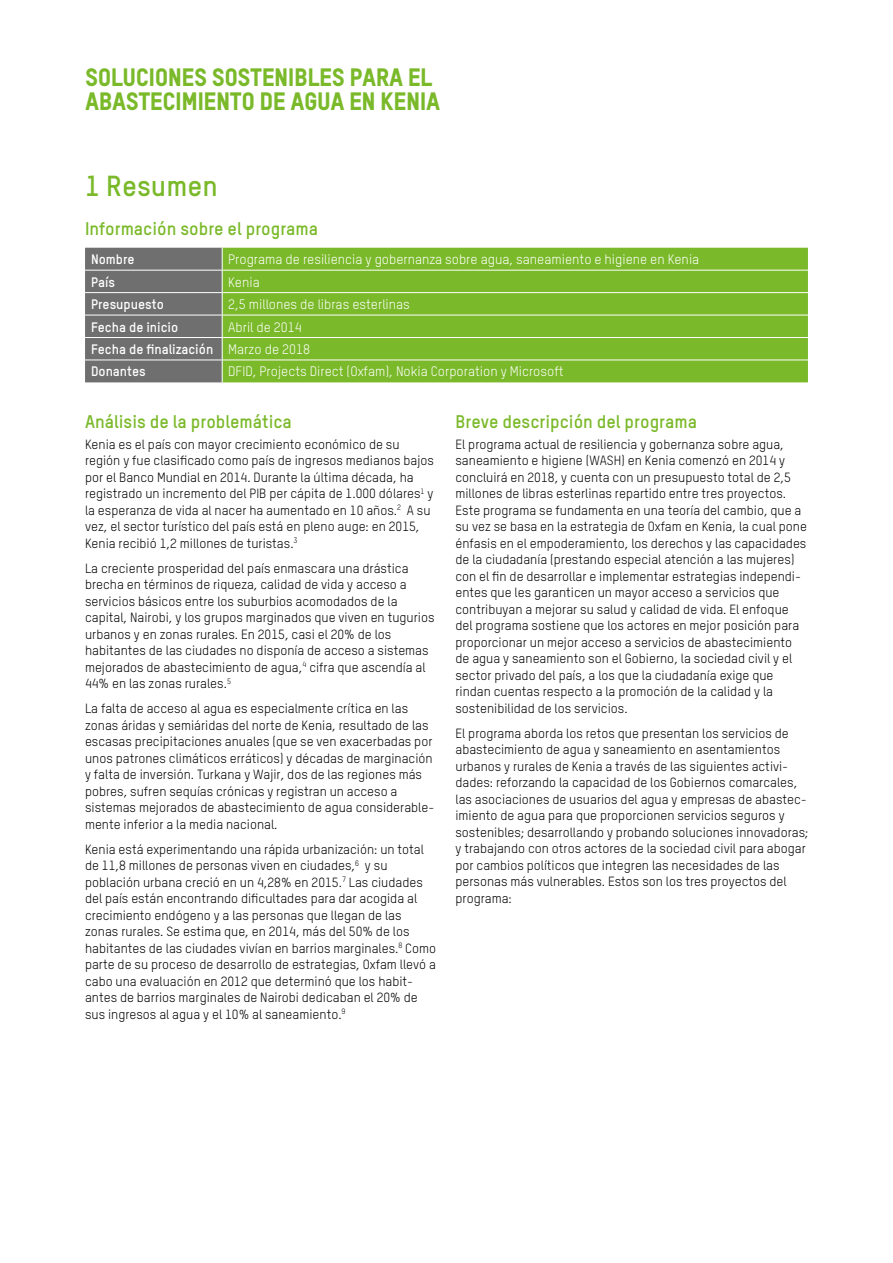
<style>
.page{position:relative;width:893px;height:1263px;background:#fff}
.page>*{position:absolute;margin:0;border:0;box-sizing:border-box;transform-origin:0 0}
.t1{font:700 28.5px "Oxfam TSTARPRO";color:#7ab929}
.t2{font:24.75px/24px "Oxfam TSTARPRO Headline";letter-spacing:-.02em;color:#7ab929}
.t3{font:700 18px "Oxfam TSTARPRO";color:#7ab929}
.t4{font:13.5px "Oxfam TSTARPRO";color:#fff}
.t5{font:700 13.5px/22.5px "Oxfam TSTARPRO";color:#fff}
.t6{font:13.2px/16.5px "Oxfam TSTARPRO";color:#000}
.s1{font-weight:400}
</style>
<div class="page">
<div style="left:223px;top:248px;width:585px;height:134px;background:#7ab929"></div>
<hr style="left:222px;top:270px;width:586px;height:1px;background:#fff">
<hr style="left:222px;top:292px;width:586px;height:1px;background:#fff">
<hr style="left:222px;top:315px;width:586px;height:1px;background:#fff">
<hr style="left:222px;top:337px;width:586px;height:1px;background:#fff">
<hr style="left:222px;top:360px;width:586px;height:1px;background:#fff">
<svg style="left:85px;top:248px;width:138px;height:134px;background:#767575"></svg>
<h2 class="t2" style="left:85px;top:65px;width:357px">SOLUCIONES SOSTENIBLES PARA EL<br>ABASTECIMIENTO DE AGUA EN KENIA</h2>
<h1 class="t1" style="left:85px;top:168px;width:134px">1 Resumen</h1>
<h3 class="t3" style="left:85px;top:217px;width:235px">Información sobre el programa</h3>
<p class="t5" style="left:91px;top:248px;width:45px">Nombre</p>
<p class="t4" style="left:228px;top:251px;width:473px">Programa de resiliencia y gobernanza sobre agua, saneamiento e higiene en Kenia</p>
<p class="t5" style="left:91px;top:270px;width:26px">País</p>
<p class="t4" style="left:228px;top:274px;width:33px">Kenia</p>
<p class="t5" style="left:91px;top:293px;width:74px">Presupuesto</p>
<p class="t4" style="left:228px;top:296px;width:183px">2,5 millones de libras esterlinas</p>
<p class="t5" style="left:91px;top:315px;width:89px">Fecha de inicio</p>
<p class="t5" style="left:91px;top:315px;width:221px;text-indent:137px"><span class="s1">Abril de 2014<br></span>Fecha de finalización <span class="s1">Marzo de 2018<br></span>Donantes</p>
<p class="t4" style="left:228px;top:363px;width:337px">DFID, Projects Direct (Oxfam), Nokia Corporation y Microsoft</p>
<h3 class="t3" style="left:85px;top:410px;width:208px">Análisis de la problemática</h3>
<p class="t6" style="left:85px;top:435px;width:350px">Kenia es el país con mayor crecimiento económico de su región y fue clasificado como país de ingresos medianos bajos por el Banco Mundial en 2014. Durante la última década, ha registrado un incremento del PIB per cápita de 1.000 dólares<sup>1</sup> y la esperanza de vida al nacer ha aumentado en 10 años.<sup>2</sup> A su vez, el sector turístico del país está en pleno auge: en 2015, Kenia recibió 1,2 millones de turistas.<sup>3</sup></p>
<p class="t6" style="left:85px;top:559px;width:351px">La creciente prosperidad del país enmascara una drástica brecha en términos de riqueza, calidad de vida y acceso a servicios básicos entre los suburbios acomodados de la capital, Nairobi, y los grupos marginados que viven en tugurios urbanos y en zonas rurales. En 2015, casi el 20% de los habitantes de las ciudades no disponía de acceso a sistemas mejorados de abastecimiento de agua,<sup>4</sup> cifra que ascendía al 44% en las zonas rurales.<sup>5</sup></p>
<p class="t6" style="left:85px;top:700px;width:351px">La falta de acceso al agua es especialmente crítica en las zonas áridas y semiáridas del norte de Kenia, resultado de las escasas precipitaciones anuales (que se ven exacerbadas por unos patrones climáticos erráticos) y décadas de marginación y falta de inversión. Turkana y Wajir, dos de las regiones más pobres, sufren sequías crónicas y registran un acceso a sistemas mejorados de abastecimiento de agua considerable&shy;mente inferior a la media nacional.</p>
<p class="t6" style="left:85px;top:840px;width:353px">Kenia está experimentando una rápida urbanización: un total de 11,8 millones de personas viven en ciudades,<sup>6</sup> y su población urbana creció en un 4,28% en 2015.<sup>7</sup> Las ciudades del país están encontrando dificultades para dar acogida al crecimiento endógeno y a las personas que llegan de las zonas rurales. Se estima que, en 2014, más del 50% de los habitantes de las ciudades vivían en barrios marginales.<sup>8</sup> Como parte de su proceso de desarrollo de estrategias, Oxfam llevó a cabo una evaluación en 2012 que determinó que los habit&shy;antes de barrios marginales de Nairobi dedicaban el 20% de sus ingresos al agua y el 10% al saneamiento.<sup>9</sup></p>
<h3 class="t3" style="left:455px;top:410px;width:243px">Breve descripción del programa</h3>
<p class="t6" style="left:455px;top:435px;width:353px">El programa actual de resiliencia y gobernanza sobre agua, saneamiento e higiene (WASH) en Kenia comenzó en 2014 y concluirá en 2018, y cuenta con un presupuesto total de 2,5 millones de libras esterlinas repartido entre tres proyectos.<br>Este programa se fundamenta en una teoría del cambio, que a su vez se basa en la estrategia de Oxfam en Kenia, la cual pone énfasis en el empoderamiento, los derechos y las capacidades de la ciudadanía (prestando especial atención a las mujeres) con el fin de desarrollar e implementar estrategias independi&shy;entes que les garanticen un mayor acceso a servicios que contribuyan a mejorar su salud y calidad de vida. El enfoque del programa sostiene que los actores en mejor posición para proporcionar un mejor acceso a servicios de abastecimiento de agua y saneamiento son el Gobierno, la sociedad civil y el sector privado del país, a los que la ciudadanía exige que rindan cuentas respecto a la promoción de la calidad y la sostenibilidad de los servicios.</p>
<p class="t6" style="left:455px;top:724px;width:354px">El programa aborda los retos que presentan los servicios de abastecimiento de agua y saneamiento en asentamientos urbanos y rurales de Kenia a través de las siguientes activi&shy;dades: reforzando la capacidad de los Gobiernos comarcales, las asociaciones de usuarios del agua y empresas de abastec&shy;imiento de agua para que proporcionen servicios seguros y sostenibles; desarrollando y probando soluciones innovadoras; y trabajando con otros actores de la sociedad civil para abogar por cambios políticos que integren las necesidades de las personas más vulnerables. Estos son los tres proyectos del programa:</p>
</div>
